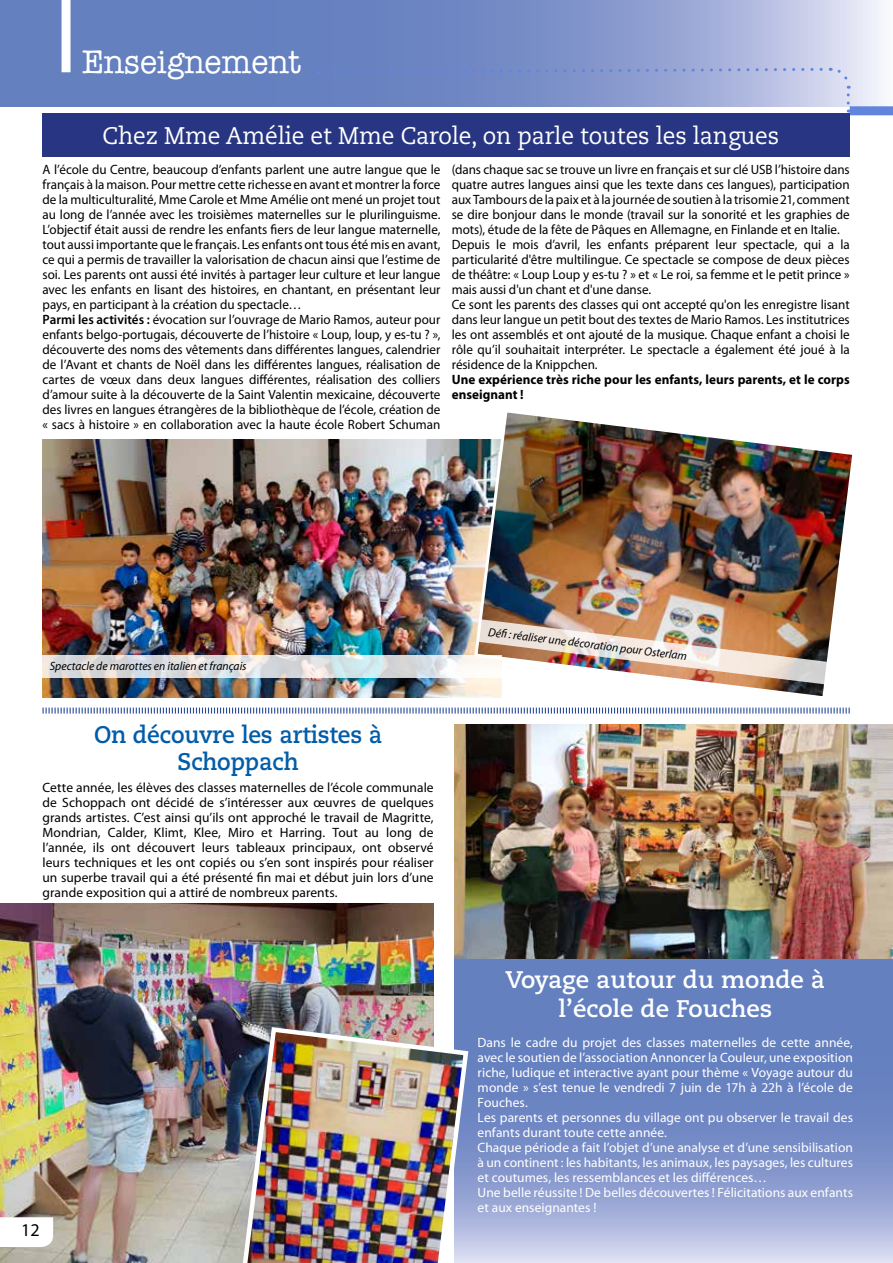
<style>
.page{position:relative;width:893px;height:1263px;background:#fff}
.page>*{position:absolute;margin:0;border:0;box-sizing:border-box;transform-origin:0 0}
.t1{font:500 33px "American Typewriter";letter-spacing:-.005em;color:#fff;scale:.95 1}
.t2{font:24px "Caecilia LT Std";letter-spacing:-.005em;color:#fff;scale:.95 1}
.t3{font:700 24px/28.8px "Caecilia LT Std";color:#fff;text-align:center}
.t4{font:700 24px/27px "Caecilia LT Std";letter-spacing:-.005em;color:#005da9;text-align:center;scale:.95 1}
.t5{font:18px "Myriad Pro";color:#000}
.t6{font:13.5px/15px "Myriad Pro";color:#000}
.t7{font:13.5px/15px "Myriad Pro";letter-spacing:.005em;color:#fff}
.t8{font:700 13.5px/15px "Myriad Pro";letter-spacing:.005em;color:#000}
.t9{font:italic 12px "Myriad Pro";color:#000}
.s1{font-weight:600}
</style>
<div class="page">
<svg style="left:455px;top:959px;width:438px;height:304px;background:#7d92c9"></svg>
<img style="left:0;top:904px;width:434px;height:359px">
<svg style="left:0;top:1217px;width:53px;height:30px"></svg>
<svg style="left:0;top:0;width:883px;height:106px;background:#8095ca"></svg>
<div style="left:62px;top:0;width:9px;height:72px;background:#fff"></div>
<div style="left:850px;top:106px;width:43px;height:9px;background:#6384dd"></div>
<svg style="left:830px;top:66px;width:20px;height:37px"></svg>
<svg style="left:317px;top:66px;width:507px;height:9px;background:#8598cf"></svg>
<img style="left:43px;top:440px;width:430px;height:258px">
<div style="left:43px;top:113px;width:807px;height:43px;background:#283583"></div>
<img style="left:473px;top:412px;width:380px;height:286px">
<img style="left:478px;top:619px;width:351px;height:65px">
<svg style="left:43px;top:655px;width:459px;height:23px;background:#dee1e2"></svg>
<svg style="left:42px;top:707px;width:808px;height:7px"></svg>
<img style="left:239px;top:1024px;width:232px;height:239px">
<img style="left:455px;top:724px;width:438px;height:235px">
<h1 class="t1" style="left:82px;top:43px;width:232px">Enseignement</h1>
<h2 class="t2" style="left:103px;top:121px;width:714px">Chez Mme Amélie et Mme Carole, on parle toutes les langues</h2>
<p class="t6" style="left:43px;top:162px;width:399px">A l’école du Centre, beaucoup d’enfants parlent une autre langue que le français à la maison. Pour mettre cette richesse en avant et montrer la force de la multiculturalité, Mme Carole et Mme Amélie ont mené un projet tout au long de l’année avec les troisièmes maternelles sur le plurilinguisme.<br>L’objectif était aussi de rendre les enfants fiers de leur langue maternelle, tout aussi importante que le français. Les enfants ont tous été mis en avant, ce qui a permis de travailler la valorisation de chacun ainsi que l’estime de soi. Les parents ont aussi été invités à partager leur culture et leur langue avec les enfants en lisant des histoires, en chantant, en présentant leur pays, en participant à la création du spectacle…<br><span class="s1">Parmi les activités :</span> évocation sur l’ouvrage de Mario Ramos, auteur pour enfants belgo-portugais, découverte de l’histoire « Loup, loup, y es-tu ? », découverte des noms des vêtements dans différentes langues, calendrier de l’Avant et chants de Noël dans les différentes langues, réalisation de cartes de vœux dans deux langues différentes, réalisation des colliers d’amour suite à la découverte de la Saint Valentin mexicaine, découverte des livres en langues étrangères de la bibliothèque de l’école, création de « sacs à histoire » en collaboration avec la haute école Robert Schuman</p>
<p class="t6" style="left:452px;top:162px;width:399px">(dans chaque sac se trouve un livre en français et sur clé USB l’histoire dans quatre autres langues ainsi que les texte dans ces langues), participation aux Tambours de la paix et à la journée de soutien à la trisomie 21, comment se dire bonjour dans le monde (travail sur la sonorité et les graphies de mots), étude de la fête de Pâques en Allemagne, en Finlande et en Italie.<br>Depuis le mois d’avril, les enfants préparent leur spectacle, qui a la particularité d'être multilingue. Ce spectacle se compose de deux pièces de théâtre: « Loup Loup y es-tu ? » et « Le roi, sa femme et le petit prince » mais aussi d'un chant et d'une danse.<br>Ce sont les parents des classes qui ont accepté qu'on les enregistre lisant dans leur langue un petit bout des textes de Mario Ramos. Les institutrices les ont assemblés et ont ajouté de la musique. Chaque enfant a choisi le rôle qu’il souhaitait interpréter. Le spectacle a également été joué à la résidence de la Knippchen.</p>
<p class="t8" style="left:452px;top:371px;width:399px">Une expérience très riche pour les enfants, leurs parents, et le corps enseignant !</p>
<p class="t9" style="left:50px;top:659px;width:198px">Spectacle de marottes en italien et français</p>
<h2 class="t4" style="left:94px;top:721px;width:305px">On découvre les artistes à<br>Schoppach</h2>
<p class="t6" style="left:43px;top:780px;width:393px;text-align:justify">Cette année, les élèves des classes maternelles de l’école communale de Schoppach ont décidé de s’intéresser aux œuvres de quelques grands artistes. C’est ainsi qu’ils ont approché le travail de Magritte, Mondrian, Calder, Klimt, Klee, Miro et Harring. Tout au long de l’année, ils ont découvert leurs tableaux principaux, ont observé leurs techniques et les ont copiés ou s’en sont inspirés pour réaliser un superbe travail qui a été présenté fin mai et début juin lors d’une grande exposition qui a attiré de nombreux parents.</p>
<h3 class="t5" style="left:21px;top:1219px;width:20px">12</h3>
<p class="t9" style="left:489px;top:624px;width:202px;rotate:7deg">Défi : réaliser une décoration pour Osterlam</p>
<h2 class="t3" style="left:505px;top:965px;width:321px">Voyage autour du monde à l’école de Fouches</h2>
<p class="t7" style="left:478px;top:1034px;width:377px">Dans le cadre du projet des classes maternelles de cette année, avec le soutien de l’association Annoncer la Couleur, une exposition riche, ludique et interactive ayant pour thème « Voyage autour du monde » s’est tenue le vendredi 7 juin de 17h à 22h à l’école de Fouches.<br>Les parents et personnes du village ont pu observer le travail des enfants durant toute cette année.<br>Chaque période a fait l’objet d’une analyse et d’une sensibilisation à un continent : les habitants, les animaux, les paysages, les cultures et coutumes, les ressemblances et les différences…<br>Une belle réussite ! De belles découvertes ! Félicitations aux enfants et aux enseignantes !</p>
</div>
